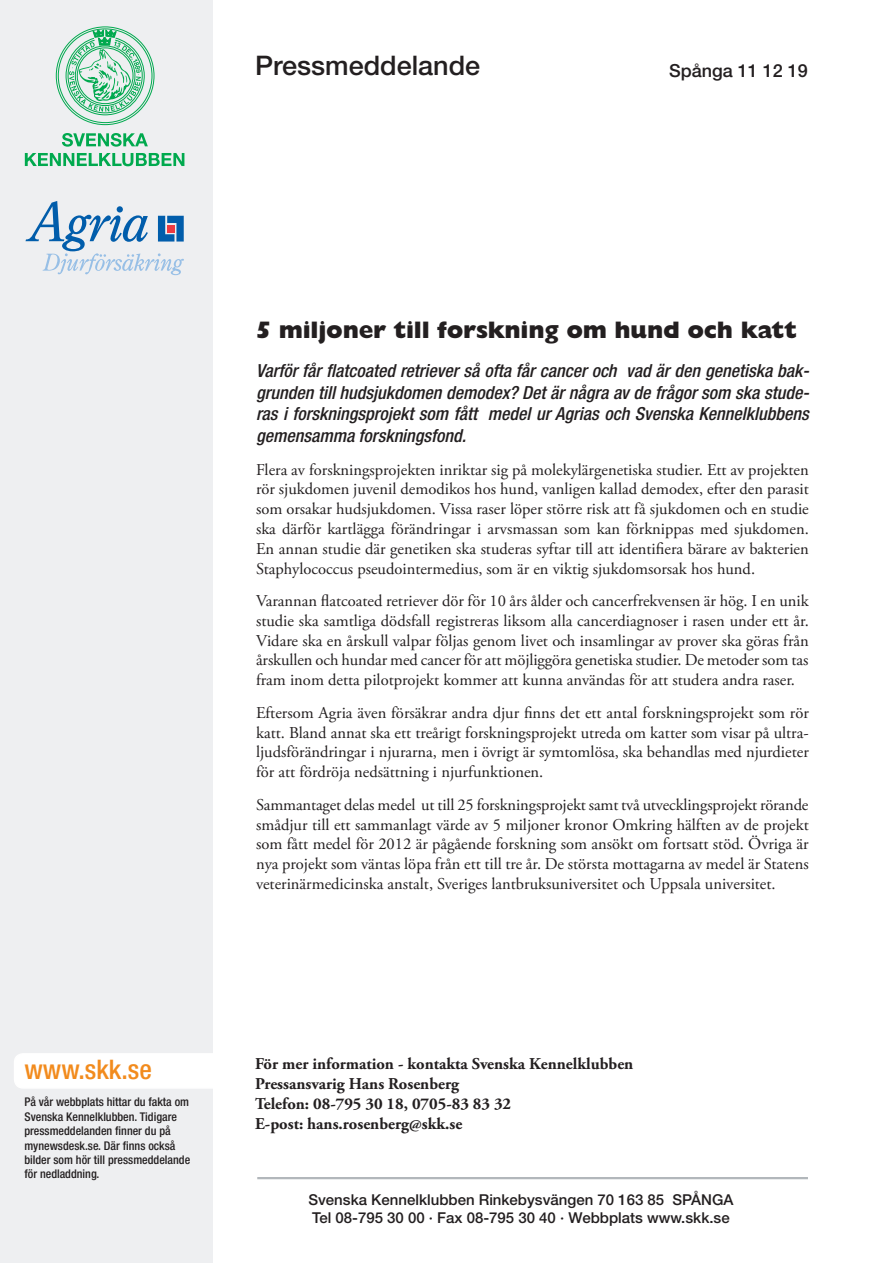
<style>
.page{position:relative;width:893px;height:1263px;background:#fff}
.page>*{position:absolute;margin:0;border:0;box-sizing:border-box;transform-origin:0 0}
.Sidotext{font:500 27px "Helvetica Neue LT Std";color:#231f20}
.t1{font:500 condensed 27px "Helvetica Neue LT Std";color:#f28b1d}
.Rubrik{font:800 24px "Gill Sans";letter-spacing:-.01em;color:#231f20}
.Ingress{font:italic 500 condensed 18px/21.6px "Helvetica Neue LT Std";color:#231f20;text-align:justify}
.t2{font:500 18px "Helvetica Neue LT Std";color:#231f20}
.Brödtext{font:16.5px/19.8px "Adobe Garamond Pro";color:#231f20;text-align:justify}
.t3{font:700 16.5px/19.8px "Adobe Garamond Pro";color:#231f20}
.t4{font:500 15px "Helvetica Neue LT Std";color:#231f20}
.Sidotext-2{font:500 condensed 12px/14.4px "Helvetica Neue LT Std";color:#231f20}
</style>
<div class="page">
<hr style="left:257px;top:1177px;width:551px;height:2px;background:#b2b7bb">
<div style="left:0;top:0;width:213px;height:1263px;background:#eeeff1"></div>
<svg style="left:25px;top:153px;width:159px;height:13px"></svg>
<svg style="left:62px;top:133px;width:86px;height:14px"></svg>
<svg style="left:56px;top:27px;width:99px;height:98px"></svg>
<div style="left:15px;top:1054px;width:222px;height:34px;background:#fff;border-radius:9px"></div>
<div style="left:14px;top:1053px;width:224px;height:36px;border:2px solid #fff;border-radius:9px"></div>
<svg style="left:26px;top:201px;width:158px;height:74px"></svg>
<p class="Sidotext" style="left:255px;top:49px;width:227px">Pressmeddelande</p>
<p class="t2" style="left:669px;top:59px;width:140px">Spånga 11 12 19</p>
<p class="Rubrik" style="left:255px;top:315px;width:544px">5 miljoner till forskning om hund och katt</p>
<p class="Ingress" style="left:256px;top:360px;width:555px">Varför får flatcoated retriever så ofta får cancer och vad är den genetiska bak&shy;grunden till hudsjukdomen demodex? Det är några av de frågor som ska stude&shy;ras i forskningsprojekt som fått medel ur Agrias och Svenska Kennelklubbens gemensamma forskningsfond.</p>
<p class="Brödtext" style="left:256px;top:460px;width:554px">Flera av forskningsprojekten inriktar sig på molekylärgenetiska studier. Ett av projekten rör sjukdomen juvenil demodikos hos hund, vanligen kallad demodex, efter den parasit som orsakar hudsjukdomen. Vissa raser löper större risk att få sjukdomen och en studie ska därför kartlägga förändringar i arvsmassan som kan förknippas med sjukdomen.<br>En annan studie där genetiken ska studeras syftar till att identifiera bärare av bakterien Staphylococcus pseudointermedius, som är en viktig sjukdomsorsak hos hund.</p>
<p class="Brödtext" style="left:256px;top:591px;width:554px">Varannan flatcoated retriever dör för 10 års ålder och cancerfrekvensen är hög. I en unik studie ska samtliga dödsfall registreras liksom alla cancerdiagnoser i rasen under ett år.<br>Vidare ska en årskull valpar följas genom livet och insamlingar av prover ska göras från årskullen och hundar med cancer för att möjliggöra genetiska studier. De metoder som tas fram inom detta pilotprojekt kommer att kunna användas för att studera andra raser.</p>
<p class="Brödtext" style="left:256px;top:703px;width:554px">Eftersom Agria även försäkrar andra djur finns det ett antal forskningsprojekt som rör katt. Bland annat ska ett treårigt forskningsprojekt utreda om katter som visar på ultra&shy;ljudsförändringar i njurarna, men i övrigt är symtomlösa, ska behandlas med njurdieter för att fördröja nedsättning i njurfunktionen.</p>
<p class="Brödtext" style="left:256px;top:795px;width:554px">Sammantaget delas medel ut till 25 forskningsprojekt samt två utvecklingsprojekt rörande smådjur till ett sammanlagt värde av 5 miljoner kronor Omkring hälften av de projekt som fått medel för 2012 är pågående forskning som ansökt om fortsatt stöd. Övriga är nya projekt som väntas löpa från ett till tre år. De största mottagarna av medel är Statens veterinärmedicinska anstalt, Sveriges lantbruksuniversitet och Uppsala universitet.</p>
<p class="t1" style="left:24px;top:1053px;width:129px">www.skk.se</p>
<p class="Sidotext-2" style="left:24px;top:1095px;width:167px">På vår webbplats hittar du fakta om<br>Svenska Kennelklubben. Tidigare pressmeddelanden finner du på mynewsdesk.se. Där finns också bilder som hör till pressmeddelande för nedladdning.</p>
<p class="t3" style="left:255px;top:1054px;width:380px">För mer information - kontakta Svenska Kennelklubben</p>
<p class="t3" style="left:255px;top:1074px;width:258px">Pressansvarig Hans Rosenberg<br>Telefon: 08-795 30 18, 0705-83 83 32</p>
<p class="t3" style="left:255px;top:1114px;width:209px">E-post: hans.rosenberg@skk.se</p>
<p class="t4" style="left:308px;top:1191px;width:426px">Svenska Kennelklubben Rinkebysvängen 70 163 85 SPÅNGA</p>
<p class="t4" style="left:312px;top:1209px;width:419px">Tel 08-795 30 00 · Fax 08-795 30 40 · Webbplats www.skk.se</p>
</div>
